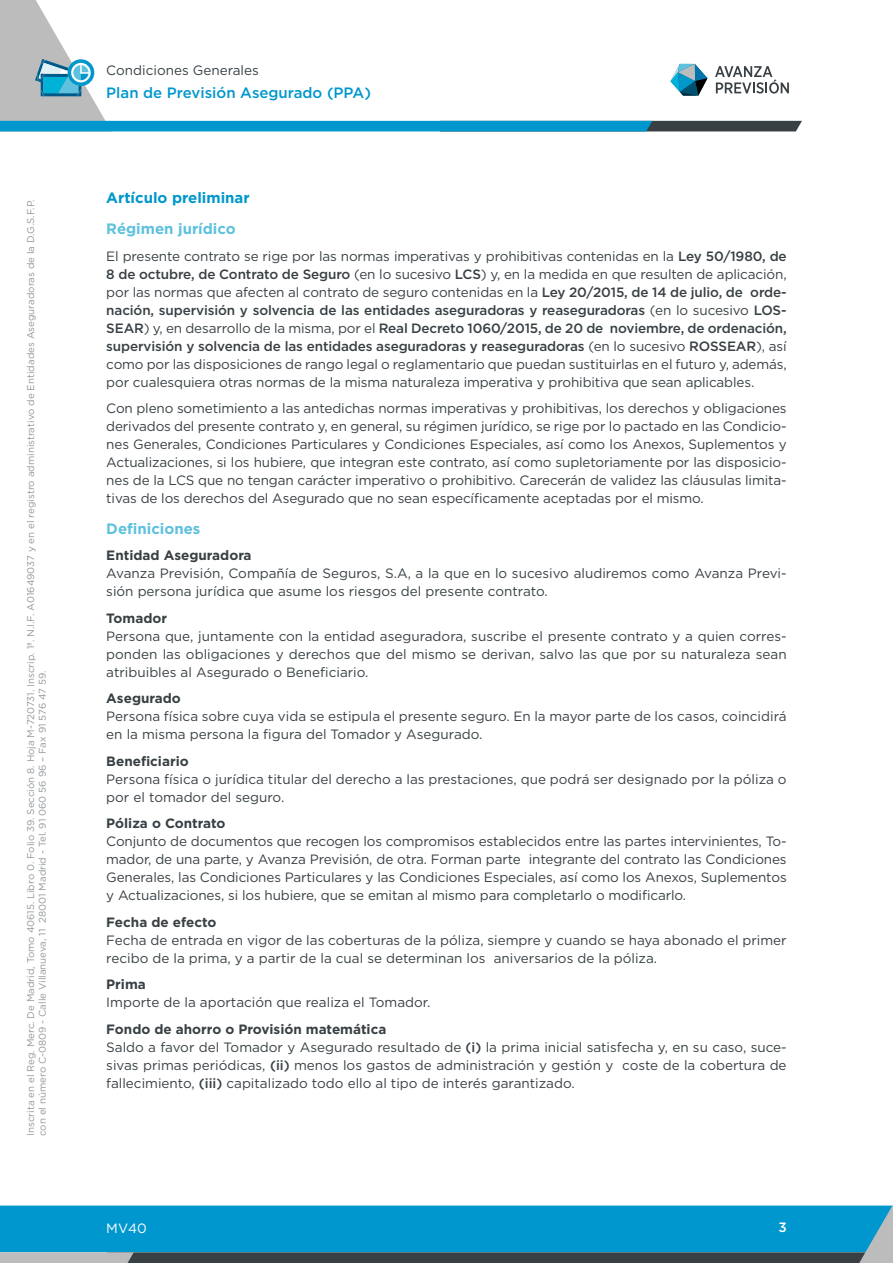
<style>
.page{position:relative;width:893px;height:1263px;background:#fff}
.page>*{position:absolute;margin:0;border:0;box-sizing:border-box;transform-origin:0 0}
.t1{font:500 15px "Gotham";color:#0097cc}
.t2{font:700 15px "Gotham";color:#5ec1de}
.t3{font:700 15px "Gotham";color:#0097ca}
.t4{font:13.5px/18px "Gotham";color:#384044}
.t5{font:700 13.5px "Gotham";color:#384044}
.t6{font:13.5px "Gotham";color:#fff}
.t7{font:500 13.5px "Gotham";color:#fff}
.t8{font:9.75px/11.7px "Gotham";color:#92979b}
.s1{font-weight:500}
.s2{font-weight:700}
</style>
<div class="page">
<svg style="left:0;top:1205px;width:893px;height:58px;background:#148db9"></svg>
<svg style="left:0;top:0;width:802px;height:131px"></svg>
<p class="t8" style="left:25px;top:1136px;width:938px;rotate:-90deg">Inscrita en el Reg. Merc. De Madrid, Tomo 40615. Libro 0. Folio 39. Sección 8. Hoja M-720731. Inscrip. 1ª. N.I.F. A01649037 y en el registro administrativo de Entidades Aseguradoras de la D.G.S.F.P. con el número C-0809 - Calle Villanueva, 11 28001 Madrid - Tel. 91 060 56 96 – Fax 91 576 47 59.</p>
<p class="t4" style="left:106px;top:61px;width:154px">Condiciones Generales</p>
<p class="t1" style="left:106px;top:83px;width:266px">Plan de Previsión Asegurado (PPA)</p>
<p class="t3" style="left:106px;top:188px;width:145px">Artículo preliminar</p>
<p class="t2" style="left:106px;top:219px;width:131px">Régimen jurídico</p>
<p class="t4" style="left:106px;top:247px;width:682px;text-align:justify">El presente contrato se rige por las normas imperativas y prohibitivas contenidas en la <span class="s1">Ley 50/1980, de 8 de octubre, de Contrato de Seguro</span> (en lo sucesivo <span class="s1">LCS</span>) y, en la medida en que resulten de aplicación, por las normas que afecten al contrato de seguro contenidas en la <span class="s1">Ley 20/2015, de 14 de julio, de orde&shy;nación, supervisión y solvencia de las entidades aseguradoras y reaseguradoras</span> (en lo sucesivo <span class="s1">LOS-SEAR</span>) y, en desarrollo de la misma, por el <span class="s1">Real Decreto 1060/2015, de 20 de noviembre, de ordenación, supervisión y solvencia de las entidades aseguradoras y reaseguradoras</span> (en lo sucesivo <span class="s1">ROSSEAR</span>), así como por las disposiciones de rango legal o reglamentario que puedan sustituirlas en el futuro y, además, por cualesquiera otras normas de la misma naturaleza imperativa y prohibitiva que sean aplicables.</p>
<p class="t4" style="left:106px;top:399px;width:682px;text-align:justify">Con pleno sometimiento a las antedichas normas imperativas y prohibitivas, los derechos y obligaciones derivados del presente contrato y, en general, su régimen jurídico, se rige por lo pactado en las Condicio&shy;nes Generales, Condiciones Particulares y Condiciones Especiales, así como los Anexos, Suplementos y Actualizaciones, si los hubiere, que integran este contrato, así como supletoriamente por las disposicio&shy;nes de la LCS que no tengan carácter imperativo o prohibitivo. Carecerán de validez las cláusulas limita&shy;tivas de los derechos del Asegurado que no sean específicamente aceptadas por el mismo.</p>
<p class="t2" style="left:106px;top:519px;width:96px">Definiciones</p>
<p class="t5" style="left:106px;top:547px;width:147px">Entidad Aseguradora</p>
<p class="t4" style="left:106px;top:564px;width:682px">Avanza Previsión, Compañía de Seguros, S.A, a la que en lo sucesivo aludiremos como Avanza Previ&shy;sión persona jurídica que asume los riesgos del presente contrato.</p>
<p class="t5" style="left:106px;top:609px;width:62px">Tomador</p>
<p class="t4" style="left:106px;top:627px;width:682px;text-align:justify">Persona que, juntamente con la entidad aseguradora, suscribe el presente contrato y a quien corres&shy;ponden las obligaciones y derechos que del mismo se derivan, salvo las que por su naturaleza sean atribuibles al Asegurado o Beneficiario.</p>
<p class="t5" style="left:106px;top:690px;width:76px">Asegurado</p>
<p class="t4" style="left:106px;top:707px;width:682px">Persona física sobre cuya vida se estipula el presente seguro. En la mayor parte de los casos, coincidirá en la misma persona la figura del Tomador y Asegurado.</p>
<p class="t5" style="left:106px;top:752px;width:84px">Beneficiario</p>
<p class="t4" style="left:106px;top:770px;width:682px">Persona física o jurídica titular del derecho a las prestaciones, que podrá ser designado por la póliza o por el tomador del seguro.</p>
<p class="t5" style="left:106px;top:815px;width:121px">Póliza o Contrato</p>
<p class="t4" style="left:106px;top:832px;width:682px;text-align:justify">Conjunto de documentos que recogen los compromisos establecidos entre las partes intervinientes, To&shy;mador, de una parte, y Avanza Previsión, de otra. Forman parte integrante del contrato las Condiciones Generales, las Condiciones Particulares y las Condiciones Especiales, así como los Anexos, Suplementos y Actualizaciones, si los hubiere, que se emitan al mismo para completarlo o modificarlo.</p>
<p class="t5" style="left:106px;top:913px;width:112px">Fecha de efecto</p>
<p class="t4" style="left:106px;top:931px;width:682px">Fecha de entrada en vigor de las coberturas de la póliza, siempre y cuando se haya abonado el primer recibo de la prima, y a partir de la cual se determinan los aniversarios de la póliza.</p>
<p class="t5" style="left:106px;top:976px;width:41px">Prima</p>
<p class="t4" style="left:106px;top:993px;width:326px">Importe de la aportación que realiza el Tomador.</p>
<p class="t4" style="left:106px;top:1020px;width:682px"><span class="s2">Fondo de ahorro o Provisión matemática<br></span>Saldo a favor del Tomador y Asegurado resultado de <span class="s1">(i)</span> la prima inicial satisfecha y, en su caso, suce&shy;sivas primas periódicas, <span class="s1">(ii)</span> menos los gastos de administración y gestión y coste de la cobertura de fallecimiento, <span class="s1">(iii)</span> capitalizado todo ello al tipo de interés garantizado.</p>
<p class="t6" style="left:106px;top:1219px;width:42px">MV40</p>
<p class="t7" style="left:778px;top:1218px;width:10px">3</p>
</div>
